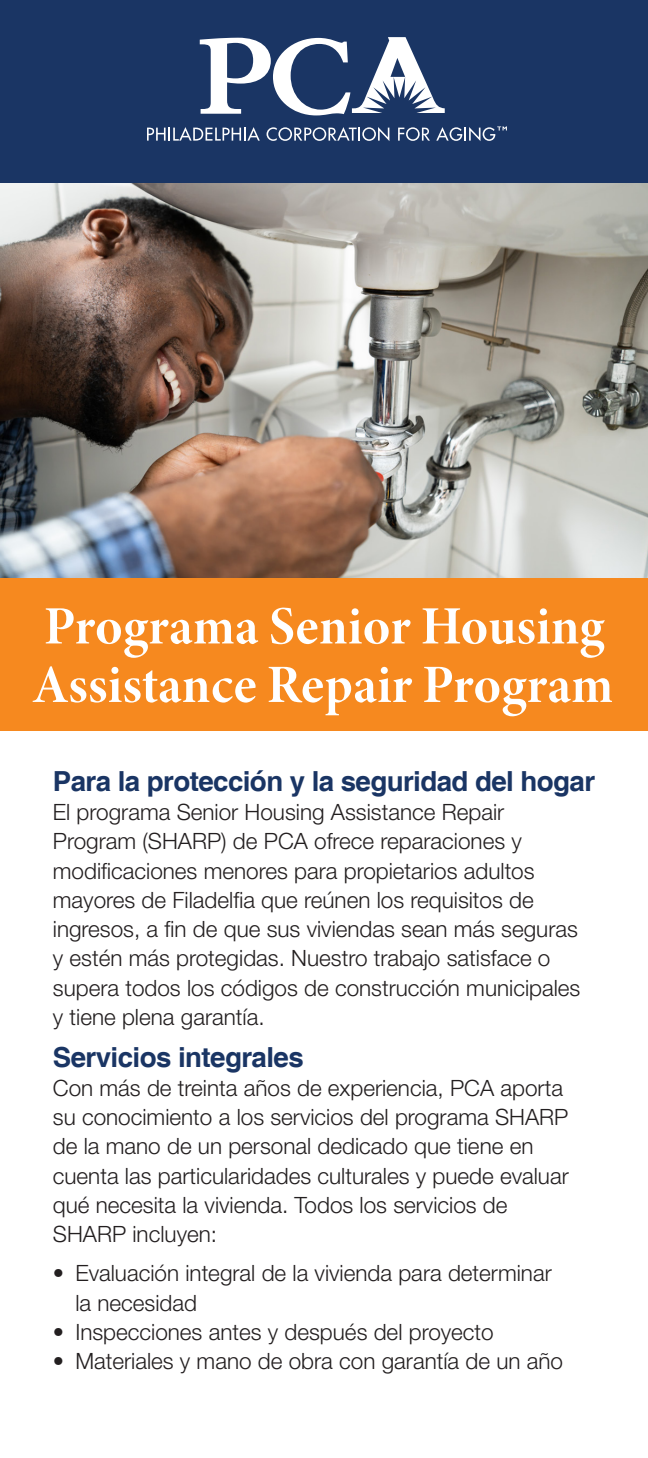
<style>
.page{position:relative;width:648px;height:1458px;background:#fff}
.page>*{position:absolute;margin:0;border:0;box-sizing:border-box;transform-origin:0 0}
.t1{font:54px/58.5px "Minion Variable Concept";color:#fff}
.t2{font:700 27.68px "Helvetica";letter-spacing:-.02em;color:#1a3564}
.copy{font:300 22.5px/29.2px "Helvetica Neue LT Pro";color:#231f20}
</style>
<div class="page">
<img style="left:0;top:183px;width:648px;height:395px">
<div style="left:0;top:0;width:648px;height:183px;background:#1a3564"></div>
<svg style="left:200px;top:37px;width:245px;height:78px"></svg>
<svg style="left:147px;top:127px;width:113px;height:14px"></svg>
<svg style="left:267px;top:127px;width:122px;height:14px"></svg>
<svg style="left:398px;top:127px;width:32px;height:14px"></svg>
<svg style="left:436px;top:126px;width:71px;height:15px"></svg>
<div style="left:0;top:578px;width:648px;height:152px;background:#f6891f"></div>
<p class="t1" style="left:35px;top:596px;width:580px">Programa Senior Housing<br>Assistance Repair Program</p>
<p class="t2" style="left:53px;top:764px;width:544px">Para la protección y la seguridad del hogar</p>
<p class="copy" style="left:53px;top:797px;width:529px">El programa Senior Housing Assistance Repair Program (SHARP) de PCA ofrece reparaciones y modificaciones menores para propietarios adultos mayores de Filadelfia que reúnen los requisitos de ingresos, a fin de que sus viviendas sean más seguras y estén más protegidas. Nuestro trabajo satisface o supera todos los códigos de construcción municipales y tiene plena garantía.</p>
<p class="t2" style="left:53px;top:1040px;width:252px">Servicios integrales</p>
<p class="copy" style="left:53px;top:1073px;width:517px">Con más de treinta años de experiencia, PCA aporta su conocimiento a los servicios del programa SHARP de la mano de un personal dedicado que tiene en cuenta las particularidades culturales y puede evaluar qué necesita la vivienda. Todos los servicios de SHARP incluyen:</p>
<p class="copy" style="left:75px;top:1258px;width:478px;text-indent:-23px">• Evaluación integral de la vivienda para determinar la necesidad</p>
<p class="copy" style="left:53px;top:1317px;width:442px">• Inspecciones antes y después del proyecto</p>
<p class="copy" style="left:53px;top:1346px;width:512px">• Materiales y mano de obra con garantía de un año</p>
</div>
